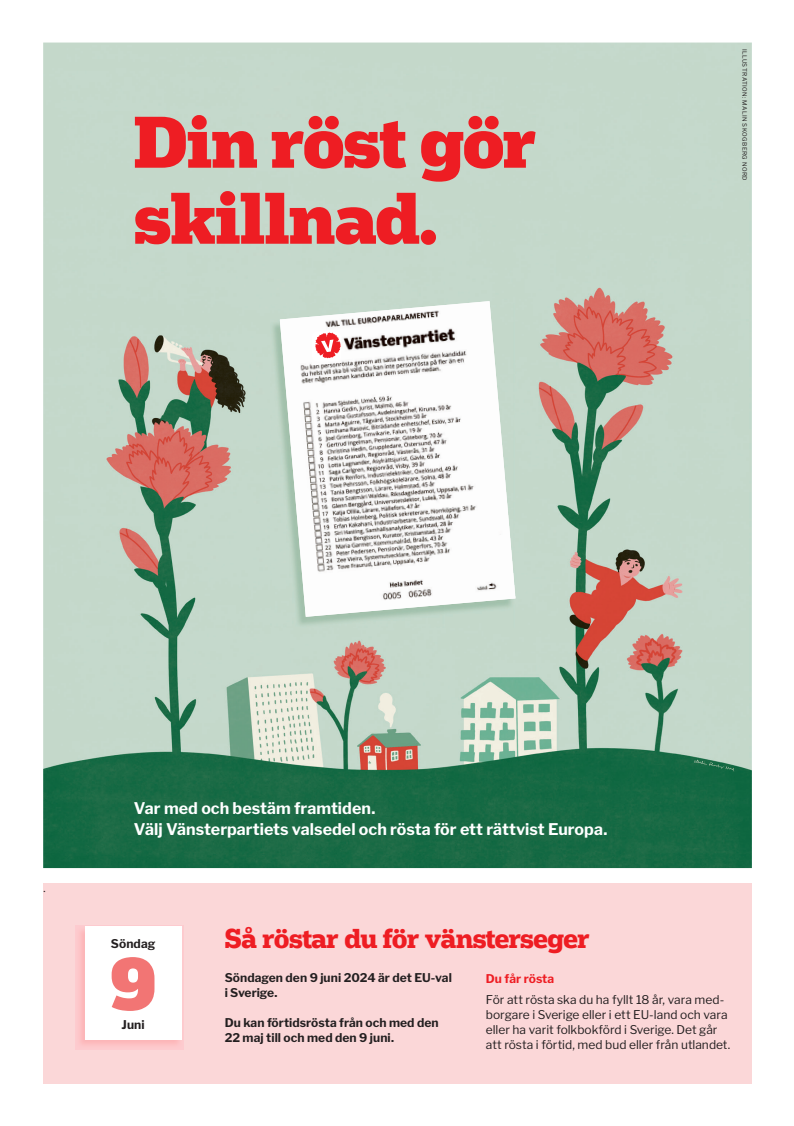
<style>
.page{position:relative;width:794px;height:1126px;background:#fff}
.page>*{position:absolute;margin:0;border:0;box-sizing:border-box;transform-origin:0 0}
.t1{font:900 70px "Popular";color:#f27574}
.t2{font:900 69px/76px "Popular";letter-spacing:-.01em;color:#ee1d23}
.t3{font:700 26px "Popular";letter-spacing:-.025em;color:#ee1d23}
.t4{font:700 16px/21px "Libre Franklin";letter-spacing:.005em;color:#fff}
.t5{font:12px/15px "Libre Franklin";letter-spacing:-.005em;color:#231f20}
.t6{font:700 12px/15px "Libre Franklin";letter-spacing:.005em;color:#231f20}
.t7{font:700 12px "Libre Franklin";color:#ee1d23}
.t8{font:12px "Minion Pro";color:#231f20}
.t9{font:6px "Libre Franklin";letter-spacing:.065em;color:#231f20}
</style>
<div class="page">
<div style="left:43px;top:883px;width:709px;height:200px;background:#fbd7d8"></div>
<img style="left:43px;top:43px;width:709px;height:825px">
<img style="left:270px;top:303px;width:244px;height:324px">
<img style="left:280px;top:301px;width:235px;height:315px">
<div style="left:312px;top:331px;width:29px;height:30px;background:#fff;border-radius:5px"></div>
<svg style="left:315px;top:332px;width:26px;height:26px"></svg>
<img style="left:76px;top:925px;width:107px;height:124px">
<div style="left:85px;top:926px;width:97px;height:113px;background:#fff"></div>
<h2 class="t2" style="left:134px;top:102px;width:404px">Din röst gör skillnad.</h2>
<p class="t9" style="left:749px;top:49px;width:133px;rotate:90deg">ILLUSTRATION: MALIN SKOGBERG NORD</p>
<p class="t8" style="left:43px;top:879px;width:4px">.</p>
<h3 class="t4" style="left:134px;top:796px;width:475px">Var med och bestäm framtiden.<br>Välj Vänsterpartiets valsedel och rösta för ett rättvist Europa.</h3>
<p class="t6" style="left:111px;top:935px;width:46px">Söndag</p>
<h1 class="t1" style="left:110px;top:937px;width:48px">9</h1>
<p class="t6" style="left:122px;top:1015px;width:25px">Juni</p>
<h3 class="t3" style="left:225px;top:920px;width:367px">Så röstar du för vänsterseger</h3>
<p class="t6" style="left:225px;top:969px;width:229px">Söndagen den 9 juni 2024 är det EU-val i Sverige.</p>
<p class="t6" style="left:225px;top:1014px;width:215px">Du kan förtidsrösta från och med den<br>22 maj till och med den 9 juni.</p>
<p class="t7" style="left:486px;top:969px;width:70px">Du får rösta</p>
<p class="t5" style="left:486px;top:990px;width:246px">För att rösta ska du ha fyllt 18 år, vara med&shy;borgare i Sverige eller i ett EU-land och vara eller ha varit folkbokförd i Sverige. Det går att rösta i förtid, med bud eller från utlandet.</p>
</div>
